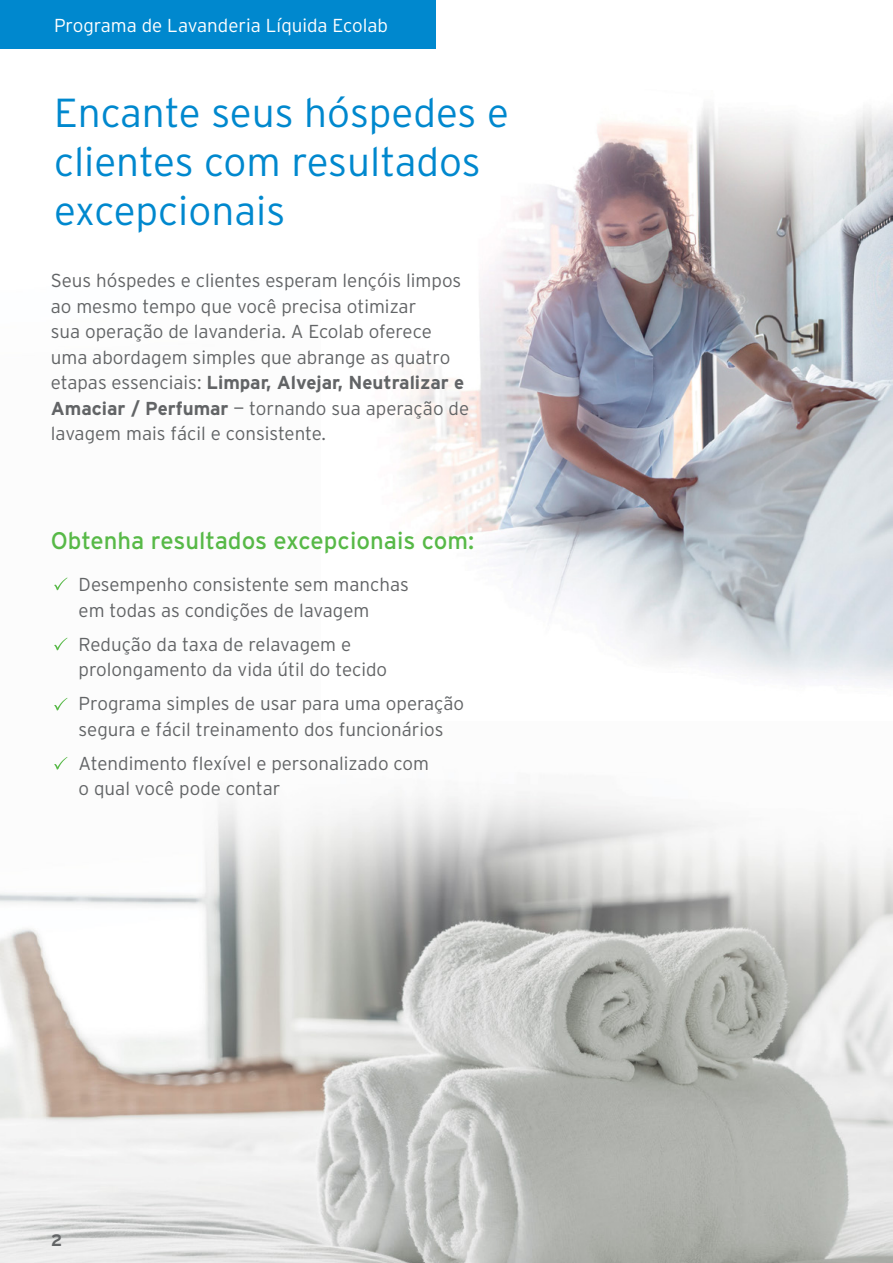
<style>
.page{position:relative;width:893px;height:1263px;background:#fff}
.page>*{position:absolute;margin:0;border:0;box-sizing:border-box;transform-origin:0 0}
.t1{font:300 40.5px/48.6px "Interstate";color:#0088ce}
.t2{font:24px "Interstate";color:#57b947}
.t3{font:300 18.75px/25.5px "Interstate";color:#626466}
.t4{font:300 18.75px "Interstate";color:#fff}
.t5{font:700 16.5px "Interstate";color:#626466}
.s1{font-weight:700}
</style>
<div class="page">
<div style="left:0;top:0;width:436px;height:49px;background:#0088ce"></div>
<img style="left:0;top:577px;width:893px;height:686px">
<img style="left:321px;top:108px;width:572px;height:612px">
<svg style="left:54px;top:577px;width:13px;height:13px"></svg>
<svg style="left:54px;top:638px;width:13px;height:13px"></svg>
<svg style="left:54px;top:698px;width:13px;height:13px"></svg>
<svg style="left:54px;top:757px;width:13px;height:13px"></svg>
<p class="t4" style="left:54px;top:14px;width:336px">Programa de Lavanderia Líquida Ecolab</p>
<h1 class="t1" style="left:54px;top:88px;width:456px">Encante seus hóspedes e clientes com resultados excepcionais</h1>
<p class="t3" style="left:51px;top:268px;width:420px">Seus hóspedes e clientes esperam lençóis limpos ao mesmo tempo que você precisa otimizar<br>sua operação de lavanderia. A Ecolab oferece uma abordagem simples que abrange as quatro etapas essenciais: <span class="s1">Limpar, Alvejar, Neutralizar e Amaciar / Perfumar</span> — tornando sua aperação de lavagem mais fácil e consistente.</p>
<p class="t2" style="left:51px;top:526px;width:425px">Obtenha resultados excepcionais com:</p>
<p class="t3" style="left:79px;top:572px;width:332px">Desempenho consistente sem manchas em todas as condições de lavagem</p>
<p class="t3" style="left:79px;top:631px;width:310px">Redução da taxa de relavagem e prolongamento da vida útil do tecido</p>
<p class="t3" style="left:79px;top:691px;width:387px">Programa simples de usar para uma operação segura e fácil treinamento dos funcionários</p>
<p class="t3" style="left:79px;top:750px;width:352px">Atendimento flexível e personalizado com o qual você pode contar</p>
<p class="t5" style="left:51px;top:1231px;width:12px">2</p>
</div>
